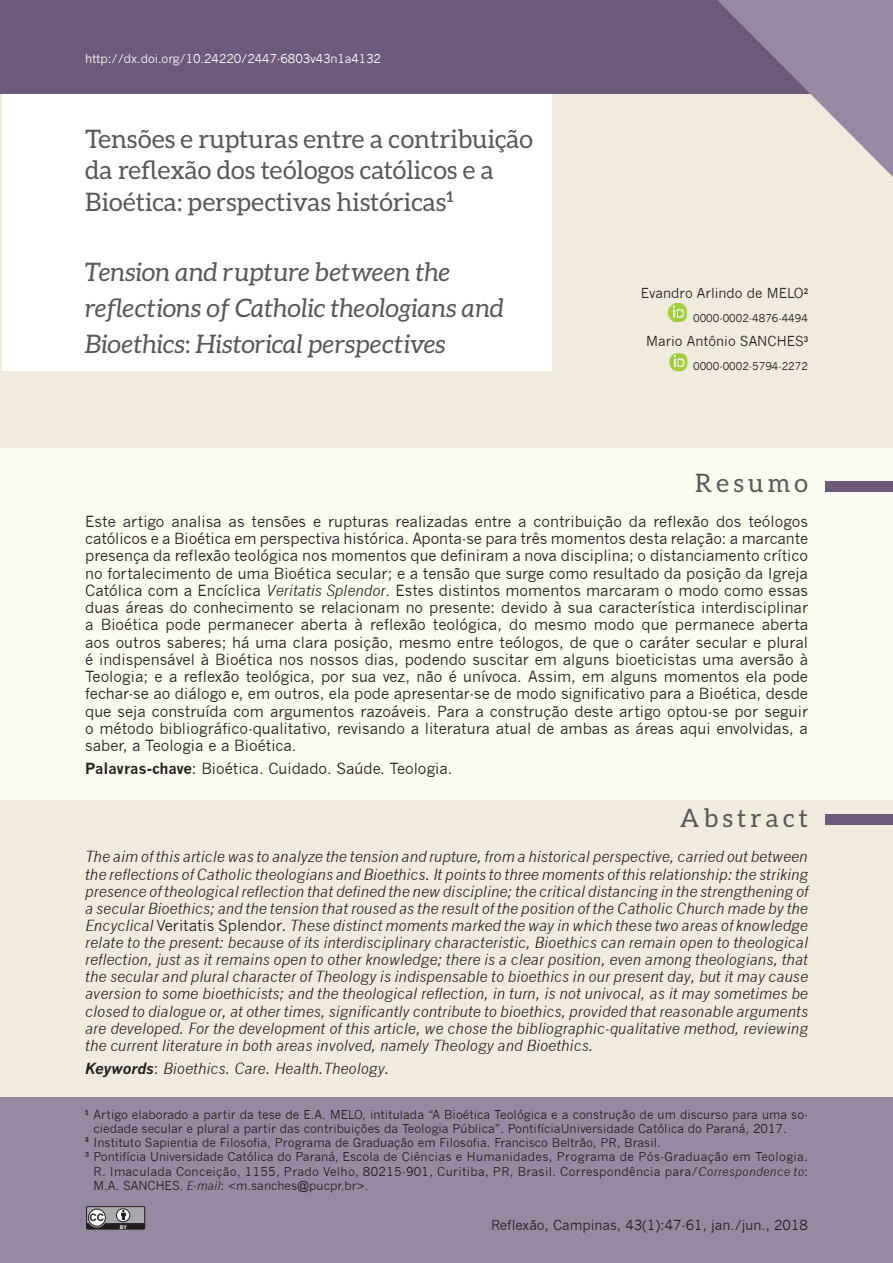
<style>
.page{position:relative;width:893px;height:1263px;background:#fff}
.page>*{position:absolute;margin:0;border:0;box-sizing:border-box;transform-origin:0 0}
.t1{font:25.5px/31.5px "Aleo";color:#57585a}
.t2{font:italic 25.5px/36px "Aleo";color:#57585a}
.t3{font:15px/17.2px "News Gothic";color:#231f20;text-align:justify}
.t4{font:italic 15px/17.1px "News Gothic";color:#231f20;text-align:justify}
.t5{font:13.5px "News Gothic";color:#231f20}
.t6{font:12px "News Gothic";color:#231f20}
.t7{font:12px "News Gothic";letter-spacing:.025em;color:#231f20}
.t8{font:12px "News Gothic";letter-spacing:-.01em;color:#fff}
.t9{font:10.5px "News Gothic";color:#231f20}
.t10{font:700 10.2px "Arial";color:#231f20}
.t11{font:700 5.1px "Arial";color:#fff}
.s1{font-style:normal}
.s2{font-style:italic}
.s3{font-weight:700}
.s4{font-family:"News Gothic MT Std";font-weight:700}
.s5{font-family:"Aleo";font-weight:700}
</style>
<div class="page">
<img style="left:0;top:93px;width:1px;height:1170px">
<div style="left:1px;top:93px;width:892px;height:1170px;background:#f1eade"></div>
<div style="left:0;top:449px;width:893px;height:351px;background:#fbfaee"></div>
<div style="left:0;top:0;width:893px;height:93px;background:#6d597a"></div>
<svg style="left:717px;top:0;width:176px;height:177px;background:#b1a5b2"></svg>
<div style="left:0;top:1097px;width:893px;height:165px;background:#9889a3"></div>
<div style="left:2px;top:94px;width:549px;height:276px;background:#fff"></div>
<div style="left:825px;top:481px;width:68px;height:11px;background:#6d597a"></div>
<img style="left:669px;top:353px;width:18px;height:17px">
<svg style="left:669px;top:370px;width:18px;height:1px"></svg>
<div style="left:825px;top:814px;width:68px;height:10px;background:#6d597a"></div>
<div style="left:87px;top:1206px;width:58px;height:23px;background:#a8a9ad"></div>
<div style="left:86px;top:1206px;width:59px;height:23px;border:1px solid #231f20"></div>
<div style="left:88px;top:1209px;width:18px;height:17px;border:1px solid #231f20;border-radius:50%"></div>
<div style="left:116px;top:1208px;width:14px;height:14px;border:1px solid #231f20;border-radius:50%"></div>
<svg style="left:86px;top:1210px;width:59px;height:19px"></svg>
<img style="left:669px;top:304px;width:18px;height:18px">
<p class="t8" style="left:85px;top:51px;width:298px">http://dx.doi.org/10.24220/2447-6803v43n1a4132</p>
<h1 class="t1" style="left:85px;top:123px;width:449px">Tensões e rupturas entre a contribuição da reflexão dos teólogos católicos e a<br>Bioética: perspectivas históricas<sup>1</sup></h1>
<h1 class="t2" style="left:85px;top:253px;width:421px">Tension and rupture between the reflections of Catholic theologians and<br>Bioethics<span class="s1">:</span> Historical perspectives</h1>
<p class="t5" style="left:641px;top:285px;width:169px">Evandro Arlindo de MELO<sup>2</sup></p>
<p class="t9" style="left:693px;top:312px;width:116px">0000-0002-4876-4494</p>
<p class="t5" style="left:646px;top:333px;width:163px">Mario Antônio SANCHES<sup>3</sup></p>
<p class="t9" style="left:693px;top:360px;width:116px">0000-0002-5794-2272</p>
<h1 class="t1" style="left:695px;top:467px;width:114px">R e s u m o</h1>
<p class="t3" style="left:85px;top:513px;width:725px">Este artigo analisa as tensões e rupturas realizadas entre a contribuição da reflexão dos teólogos católicos e a Bioética em perspectiva histórica. Aponta-se para três momentos desta relação: a marcante presença da reflexão teológica nos momentos que definiram a nova disciplina; o distanciamento crítico no fortalecimento de uma Bioética secular; e a tensão que surge como resultado da posição da Igreja Católica com a Encíclica <span class="s2">Veritatis Splendor</span>. Estes distintos momentos marcaram o modo como essas duas áreas do conhecimento se relacionam no presente: devido à sua característica interdisciplinar a Bioética pode permanecer aberta à reflexão teológica, do mesmo modo que permanece aberta aos outros saberes; há uma clara posição, mesmo entre teólogos, de que o caráter secular e plural é indispensável à Bioética nos nossos dias, podendo suscitar em alguns bioeticistas uma aversão à Teologia; e a reflexão teológica, por sua vez, não é unívoca. Assim, em alguns momentos ela pode fechar-se ao diálogo e, em outros, ela pode apresentar-se de modo significativo para a Bioética, desde que seja construída com argumentos razoáveis. Para a construção deste artigo optou-se por seguir o método bibliográfico-qualitativo, revisando a literatura atual de ambas as áreas aqui envolvidas, a saber, a Teologia e a Bioética.</p>
<p class="t3" style="left:85px;top:760px;width:369px"><span class="s3">Palavras-chave</span>: Bioética. Cuidado. Saúde. Teologia.</p>
<h1 class="t1" style="left:680px;top:802px;width:130px">A b s t r a c t</h1>
<p class="t4" style="left:85px;top:848px;width:725px">The aim of this article was to analyze the tension and rupture, from a historical perspective, carried out between the reflections of Catholic theologians and Bioethics. It points to three moments of this relationship: the striking presence of theological reflection that defined the new discipline; the critical distancing in the strengthening of a secular Bioethics; and the tension that roused as the result of the position of the Catholic Church made by the Encyclical <span class="s1">Veritatis Splendor</span>. These distinct moments marked the way in which these two areas of knowledge relate to the present: because of its interdisciplinary characteristic, Bioethics can remain open to theological reflection, just as it remains open to other knowledge; there is a clear position, even among theologians, that the secular and plural character of Theology is indispensable to bioethics in our present day, but it may cause aversion to some bioethicists; and the theological reflection, in turn, is not univocal, as it may sometimes be closed to dialogue or, at other times, significantly contribute to bioethics, provided that reasonable arguments are developed. For the development of this article, we chose the bibliographic-qualitative method, reviewing the current literature in both areas involved, namely Theology and Bioethics.</p>
<p class="t4" style="left:85px;top:1060px;width:306px"><span class="s4">Keywords</span><span class="s1">:</span> Bioethics. Care. Health.Theology.</p>
<p class="t6" style="left:85px;top:1107px;width:724px"><sup>1</sup> Artigo elaborado a partir da tese de E.A. MELO, intitulada “A Bioética Teológica e a construção de um discurso para uma so-</p>
<p class="t6" style="left:94px;top:1121px;width:695px">ciedade secular e plural a partir das contribuições da Teologia Pública”. PontifíciaUniversidade Católica do Paraná, 2017.</p>
<p class="t6" style="left:85px;top:1136px;width:577px"><span class="s5">²</span> Instituto Sapientia de Filosofia, Programa de Graduação em Filosofia. Francisco Beltrão, PR, Brasil.</p>
<p class="t6" style="left:85px;top:1150px;width:724px"><sup>3</sup> Pontifícia Universidade Católica do Paraná, Escola de Ciências e Humanidades, Programa de Pós-Graduação em Teologia.</p>
<p class="t7" style="left:94px;top:1164px;width:716px">R. Imaculada Conceição, 1155, Prado Velho, 80215-901, Curitiba, PR, Brasil. Correspondência para/<span class="s2">Correspondence to</span>:</p>
<p class="t6" style="left:94px;top:1178px;width:277px">M.A. SANCHES. <span class="s2">E-mail</span>: &lt;m.sanches@pucpr.br&gt;.</p>
<p class="t10" style="left:90px;top:1212px;width:16px">CC</p>
<p class="t11" style="left:120px;top:1224px;width:9px">BY</p>
<p class="t5" style="left:491px;top:1218px;width:318px">Reflexão, Campinas, 43(1):47-61, jan./jun., 2018</p>
<p class="t5" style="left:634px;top:1218px;width:10px">2</p>
<p class="t5" style="left:665px;top:1218px;width:98px">XX XX ul./dez</p>
<p class="t5" style="left:800px;top:1218px;width:10px">7</p>
</div>
